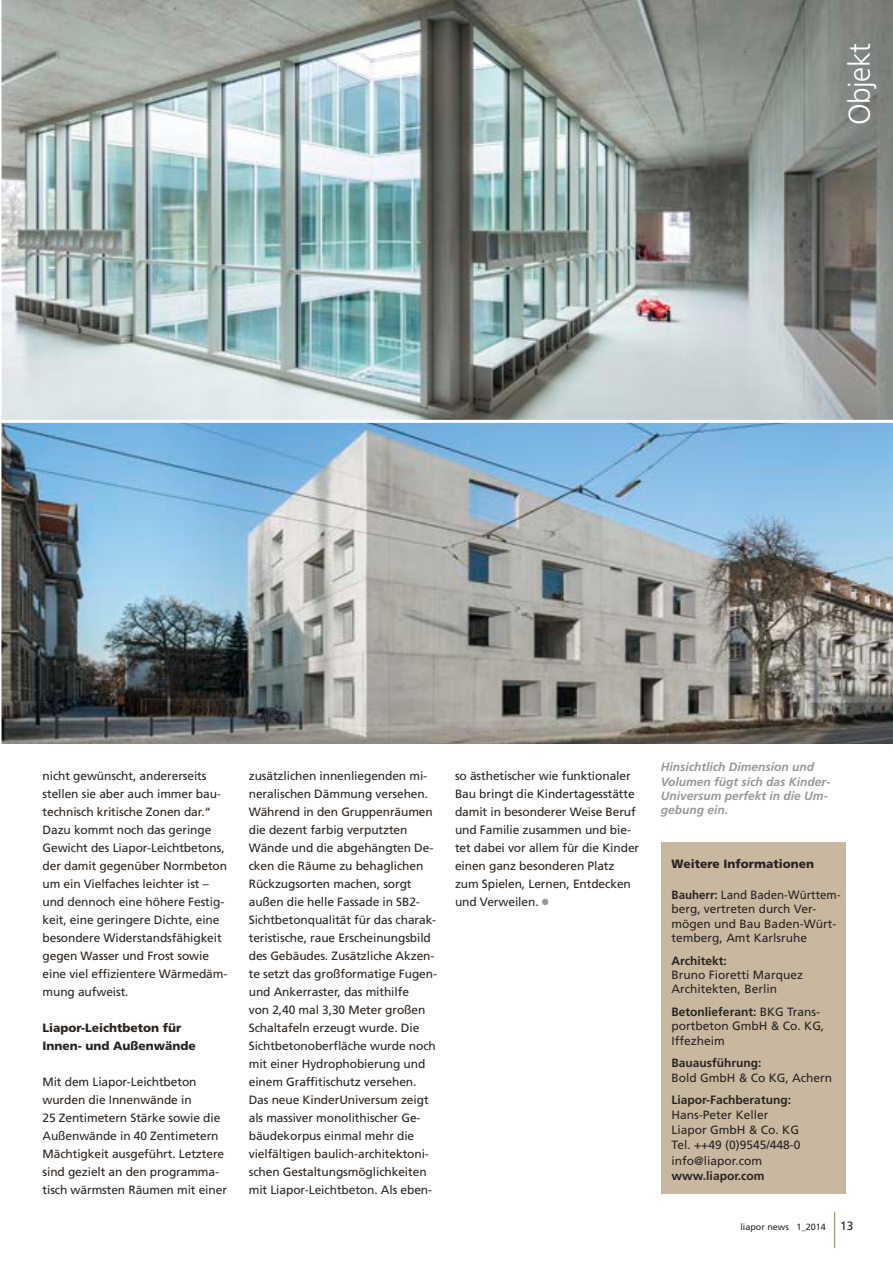
<style>
.page{position:relative;width:893px;height:1263px;background:#fff}
.page>*{position:absolute;margin:0;border:0;box-sizing:border-box;transform-origin:0 0}
.t1{font:300 30px "Frutiger";letter-spacing:-.015em;color:#fff}
.t2{font:12px/18px "Frutiger";letter-spacing:-.01em;color:#292421}
.t3{font:12px/14.4px "Frutiger";letter-spacing:-.01em;color:#292421;scale:.96 1}
.t4{font:italic 700 12px/14.4px "Frutiger";color:#999797}
.t5{font:900 12px/18px "Frutiger";color:#292421}
.t6{font:700 12px "Frutiger";color:#292421}
.t7{font:9px "Frutiger";color:#292421}
.s1{color:#999797}
.s2{font-weight:700}
.s3{font-size:12px}
</style>
<div class="page">
<hr style="left:834px;top:1212px;width:1px;height:36px;background:#ae9c7b">
<img style="left:2px;top:423px;width:891px;height:321px">
<img style="left:2px;top:0;width:891px;height:420px">
<div style="left:661px;top:842px;width:185px;height:352px;background:#c8b89f"></div>
<h1 class="t1" style="left:842px;top:125px;width:84px;rotate:-90deg">Objekt</h1>
<p class="t2" style="left:43px;top:767px;width:186px">nicht gewünscht, andererseits stellen sie aber auch immer bau&shy;technisch kritische Zonen dar.“<br>Dazu kommt noch das geringe<br>Gewicht des Liapor-Leichtbetons, der damit gegenüber Normbeton um ein Vielfaches leichter ist – und dennoch eine höhere Festig&shy;keit, eine geringere Dichte, eine besondere Widerstandsfähigkeit gegen Wasser und Frost sowie eine viel effizientere Wärmedäm&shy;mung aufweist.</p>
<p class="t5" style="left:43px;top:1018px;width:155px">Liapor-Leichtbeton für<br>Innen- und Außenwände</p>
<p class="t2" style="left:43px;top:1073px;width:186px">Mit dem Liapor-Leichtbeton wurden die Innenwände in<br>25 Zentimetern Stärke sowie die<br>Außenwände in 40 Zentimetern<br>Mächtigkeit ausgeführt. Letztere sind gezielt an den programma&shy;tisch wärmsten Räumen mit einer</p>
<p class="t2" style="left:249px;top:767px;width:190px">zusätzlichen innenliegenden mi&shy;neralischen Dämmung versehen.<br>Während in den Gruppenräumen die dezent farbig verputzten<br>Wände und die abgehängten De&shy;cken die Räume zu behaglichen<br>Rückzugsorten machen, sorgt außen die helle Fassade in SB2-<br>Sichtbetonqualität für das charak&shy;teristische, raue Erscheinungsbild des Gebäudes. Zusätzliche Akzen&shy;te setzt das großformatige Fugen&shy;und Ankerraster, das mithilfe<br>von 2,40 mal 3,30 Meter großen<br>Schaltafeln erzeugt wurde. Die<br>Sichtbetonoberfläche wurde noch mit einer Hydrophobierung und einem Graffitischutz versehen.<br>Das neue KinderUniversum zeigt als massiver monolithischer Ge&shy;bäudekorpus einmal mehr die vielfältigen baulich-architektoni&shy;schen Gestaltungsmöglichkeiten mit Liapor-Leichtbeton. Als eben-</p>
<p class="t2" style="left:455px;top:767px;width:186px">so ästhetischer wie funktionaler<br>Bau bringt die Kindertagesstätte damit in besonderer Weise Beruf und Familie zusammen und bie&shy;tet dabei vor allem für die Kinder einen ganz besonderen Platz zum Spielen, Lernen, Entdecken und Verweilen. <span class="s1">●</span></p>
<p class="t4" style="left:661px;top:760px;width:172px">Hinsichtlich Dimension und<br>Volumen fügt sich das Kinder-<br>Universum perfekt in die Um&shy;gebung ein.</p>
<p class="t5" style="left:672px;top:854px;width:144px">Weitere Informationen</p>
<p class="t3" style="left:672px;top:887px;width:177px"><span class="s2">Bauherr:</span> Land Baden-Württem&shy;berg, vertreten durch Ver&shy;mögen und Bau Baden-Würt&shy;temberg, Amt Karlsruhe</p>
<p class="t6" style="left:672px;top:953px;width:57px">Architekt:</p>
<p class="t2" style="left:672px;top:967px;width:133px;line-height:14.4px">Bruno Fioretti Marquez<br>Architekten, Berlin</p>
<p class="t2" style="left:672px;top:1004px;width:154px;line-height:14.4px"><span class="s2">Betonlieferant:</span> BKG Trans&shy;portbeton GmbH &amp; Co. KG,<br>Iffezheim</p>
<p class="t6" style="left:672px;top:1056px;width:91px">Bauausführung:</p>
<p class="t2" style="left:672px;top:1068px;width:162px">Bold GmbH &amp; Co KG, Achern</p>
<p class="t6" style="left:672px;top:1093px;width:121px">Liapor-Fachberatung:</p>
<p class="t2" style="left:672px;top:1106px;width:130px;line-height:15.5px">Hans-Peter Keller<br>Liapor GmbH &amp; Co. KG<br>Tel. ++49 (0)9545/448-0 info@liapor.com</p>
<p class="t6" style="left:672px;top:1169px;width:94px">www.liapor.com</p>
<p class="t7" style="left:740px;top:1221px;width:115px">liapor news 1_2014 <span class="s3">13</span></p>
</div>
